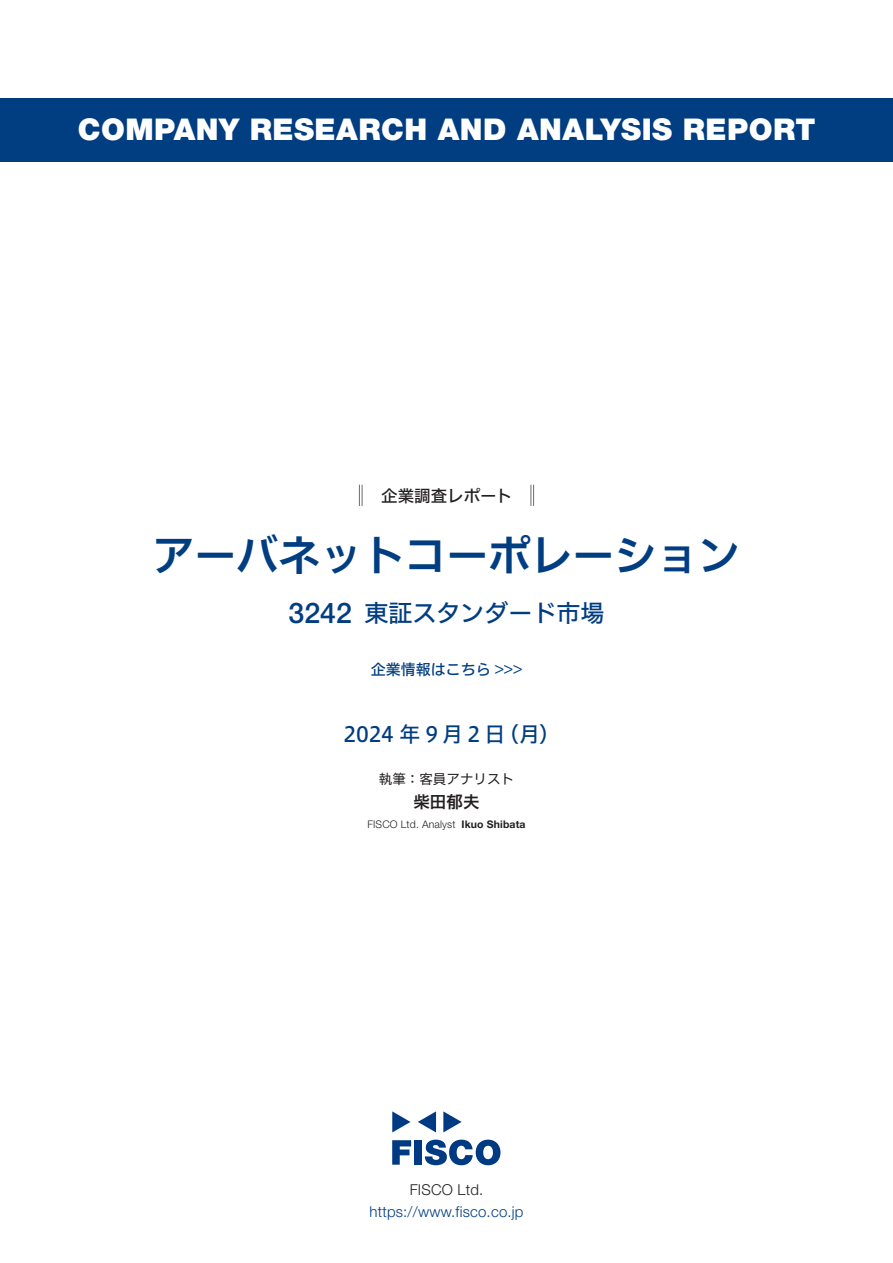
<style>
.page{position:relative;width:893px;height:1263px;background:#fff}
.page>*{position:absolute;margin:0;border:0;box-sizing:border-box;transform-origin:0 0}
.t1{font:42px "Hiragino UD Sans F Std N W6";color:#003d81}
.t2{font:900 30px "Helvetica Neue LT Std";letter-spacing:.015em;color:#fff}
.t3{font:500 28.5px "Helvetica Neue LT Std";color:#003d81}
.t4{font:24px "Hiragino UD Sans F Std N W5";color:#003d81}
.t5{font:21px "Hiragino UD Sans F Std N W5";letter-spacing:.2em;color:#003d81}
.t6{font:16.5px "Hiragino UD Sans F Std N W5";color:#231f20}
.t7{font:16.5px "Hiragino UD Sans F Std N W6";color:#231f20}
.t8{font:300 15px "Helvetica Neue LT Std";letter-spacing:.015em;color:#003d81}
.t9{font:15px "Hiragino UD Sans F Std N W5";color:#003d81}
.t10{font:300 15px "Helvetica Neue LT Std";letter-spacing:.015em;color:#231f20}
.t11{font:13.5px "Hiragino UD Sans F Std N W4";color:#231f20}
.t12{font:300 10.5px "Helvetica Neue LT Std";letter-spacing:.015em;color:#231f20}
.t13{font:700 10.5px "Helvetica Neue LT Std";letter-spacing:.015em;color:#231f20}
</style>
<div class="page">
<svg style="left:392px;top:1140px;width:19px;height:25px"></svg>
<div style="left:414px;top:1140px;width:8px;height:25px;background:#003a83"></div>
<svg style="left:425px;top:1139px;width:75px;height:26px"></svg>
<svg style="left:392px;top:1111px;width:18px;height:21px"></svg>
<svg style="left:443px;top:1111px;width:19px;height:21px"></svg>
<svg style="left:418px;top:1111px;width:18px;height:21px"></svg>
<div style="left:0;top:98px;width:893px;height:64px;background:#003d81"></div>
<svg style="left:359px;top:485px;width:4px;height:21px"></svg>
<svg style="left:531px;top:485px;width:3px;height:21px"></svg>
<p class="t2" style="left:78px;top:112px;width:739px">COMPANY RESEARCH AND ANALYSIS REPORT</p>
<p class="t6" style="left:365px;top:483px;width:149px">　企業調査レポート</p>
<h1 class="t1" style="left:152px;top:523px;width:590px">アーバネットコーポレーション</h1>
<p class="t3" style="left:289px;top:596px;width:65px">3242</p>
<p class="t4" style="left:364px;top:594px;width:241px">東証スタンダード市場</p>
<p class="t9" style="left:371px;top:658px;width:153px">企業情報はこちら &lt;&lt;&lt;</p>
<p class="t5" style="left:343px;top:718px;width:164px">2024年9月2日</p>
<p class="t5" style="left:498px;top:718px;width:63px">（月(</p>
<p class="t11" style="left:379px;top:768px;width:137px">執筆：客員アナリスト</p>
<p class="t7" style="left:413px;top:789px;width:67px">柴田郁夫</p>
<p class="t13" style="left:461px;top:818px;width:66px">Ikuo Shibata</p>
<p class="t12" style="left:367px;top:818px;width:90px">FISCO Ltd. Analyst</p>
<p class="t10" style="left:410px;top:1180px;width:75px">FISCO Ltd.</p>
<p class="t8" style="left:369px;top:1202px;width:156px">https://www.fisco.co j p.</p>
</div>
